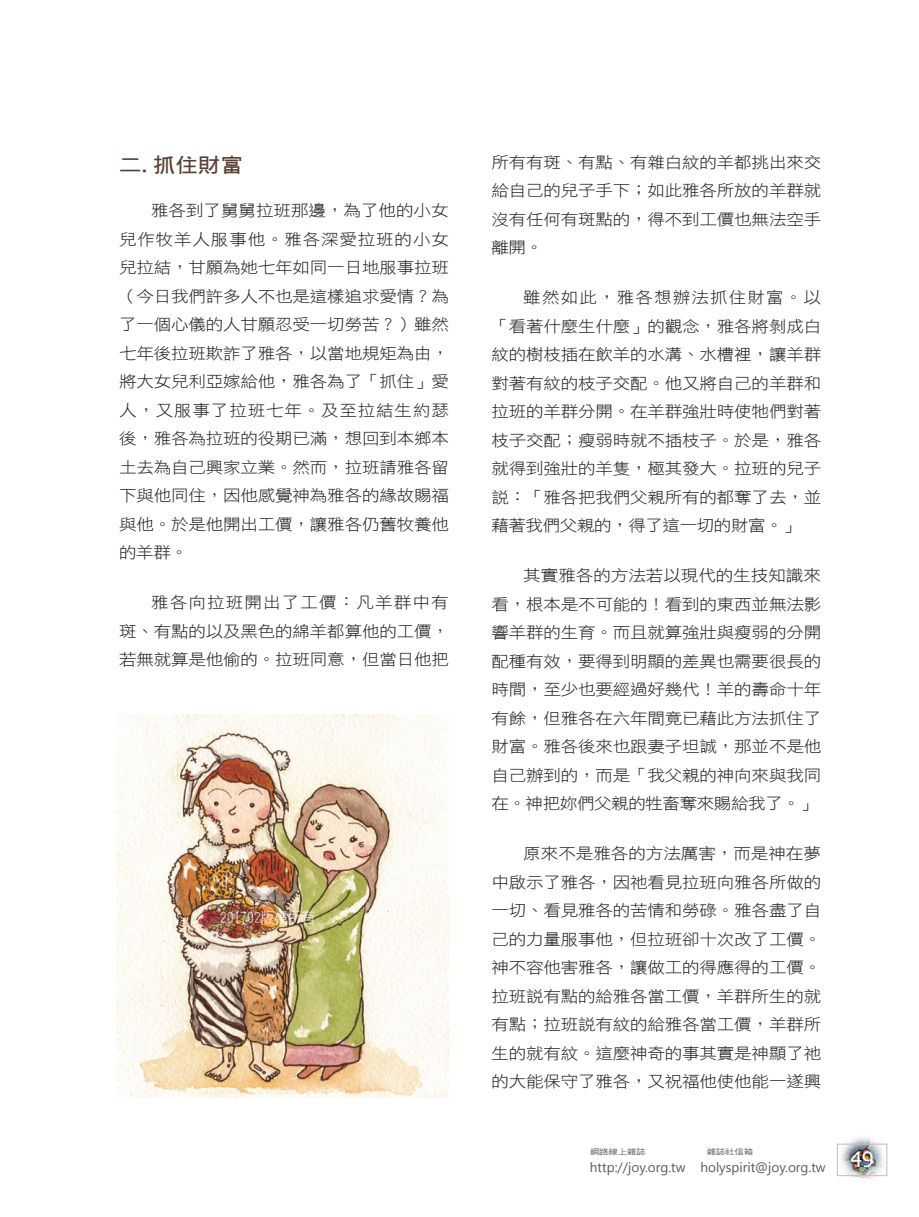
<style>
.page{position:relative;width:919px;height:1217px;background:#fff}
.page>*{position:absolute;margin:0;border:0;box-sizing:border-box;transform-origin:0 0}
.t1{font:21px "Tahoma";color:#fff}
.大標{font:20.25px "DF Hei W7 WIN BF";color:#5a3e33;scale:1.11 1}
.t2{font:15.75px/28.5px "DF Hei W3 WIN BF";letter-spacing:-.01em;color:#231f20;text-align:justify;scale:1.11 1}
.t3{font:15px "DF Yuan W5 WIN BF";color:#fff;scale:.9 1}
.t4{font:13.5px "Segoe UI";color:#57585a}
.t5{font:7.5px "DF Hei W5 WIN BF";letter-spacing:-.015em;color:#57585a;scale:1.25 1}
</style>
<div class="page">
<img style="left:838px;top:1138px;width:48px;height:42px">
<div style="left:837px;top:1143px;width:50px;height:32px;border:1px solid #bcbdc0"></div>
<img style="left:116px;top:714px;width:333px;height:383px">
<svg style="left:249px;top:884px;width:30px;height:23px"></svg>
<p class="大標" style="left:119px;top:154px;width:113px">二.抓住財富</p>
<p class="t2" style="left:119px;top:196px;width:298px;text-indent:32px">雅各到了舅舅拉班那邊，為了他的小女兒作牧羊人服事他。雅各深愛拉班的小女兒拉結，甘願為她七年如同一日地服事拉班（今日我們許多人不也是這樣追求愛情？為了一個心儀的人甘願忍受一切勞苦？）雖然七年後拉班欺詐了雅各，以當地規矩為由，將大女兒利亞嫁給他，雅各為了「抓住」愛人，又服事了拉班七年。及至拉結生約瑟後，雅各為拉班的役期已滿，想回到本鄉本土去為自己興家立業。然而，拉班請雅各留下與他同住，因他感覺神為雅各的緣故賜福與他。於是他開出工價，讓雅各仍舊牧養他的羊群。</p>
<p class="t2" style="left:119px;top:588px;width:298px;text-indent:32px">雅各向拉班開出了工價：凡羊群中有斑、有點的以及黑色的綿羊都算他的工價，若無就算是他偷的。拉班同意，但當日他把</p>
<p class="t3" style="left:220px;top:909px;width:106px">201702版權所有</p>
<p class="t2" style="left:491px;top:148px;width:298px">所有有斑、有點、有雜白紋的羊都挑出來交給自己的兒子手下；如此雅各所放的羊群就沒有任何有斑點的，得不到工價也無法空手離開。</p>
<p class="t2" style="left:491px;top:283px;width:298px;text-indent:32px">雖然如此，雅各想辦法抓住財富。以「看著什麼生什麼」的觀念，雅各將剝成白紋的樹枝插在飲羊的水溝、水槽裡，讓羊群對著有紋的枝子交配。他又將自己的羊群和拉班的羊群分開。在羊群強壯時使牠們對著枝子交配；瘦弱時就不插枝子。於是，雅各就得到強壯的羊隻，極其發大。拉班的兒子說：「雅各把我們父親所有的都奪了去，並藉著我們父親的，得了這一切的財富。」</p>
<p class="t2" style="left:491px;top:561px;width:298px;text-indent:32px">其實雅各的方法若以現代的生技知識來看，根本是不可能的！看到的東西並無法影響羊群的生育。而且就算強壯與瘦弱的分開配種有效，要得到明顯的差異也需要很長的時間，至少也要經過好幾代！羊的壽命十年有餘，但雅各在六年間竟已藉此方法抓住了財富。雅各後來也跟妻子坦誠，那並不是他自己辦到的，而是「我父親的神向來與我同在。神把妳們父親的牲畜奪來賜給我了。」</p>
<p class="t2" style="left:491px;top:838px;width:298px;text-indent:32px">原來不是雅各的方法厲害，而是神在夢中啟示了雅各，因祂看見拉班向雅各所做的一切、看見雅各的苦情和勞碌。雅各盡了自己的力量服事他，但拉班卻十次改了工價。神不容他害雅各，讓做工的得應得的工價。拉班說有點的給雅各當工價，羊群所生的就有點；拉班說有紋的給雅各當工價，羊群所生的就有紋。這麼神奇的事其實是神顯了祂的大能保守了雅各，又祝福他使他能一遂興</p>
<p class="t5" style="left:590px;top:1147px;width:46px">網路線上雜誌</p>
<p class="t5" style="left:706px;top:1147px;width:39px">雜誌社信箱</p>
<h1 class="t1" style="left:850px;top:1144px;width:24px">49</h1>
<p class="t4" style="left:590px;top:1157px;width:237px">http://joy.org.tw holyspirit@joy.org.tw</p>
</div>
